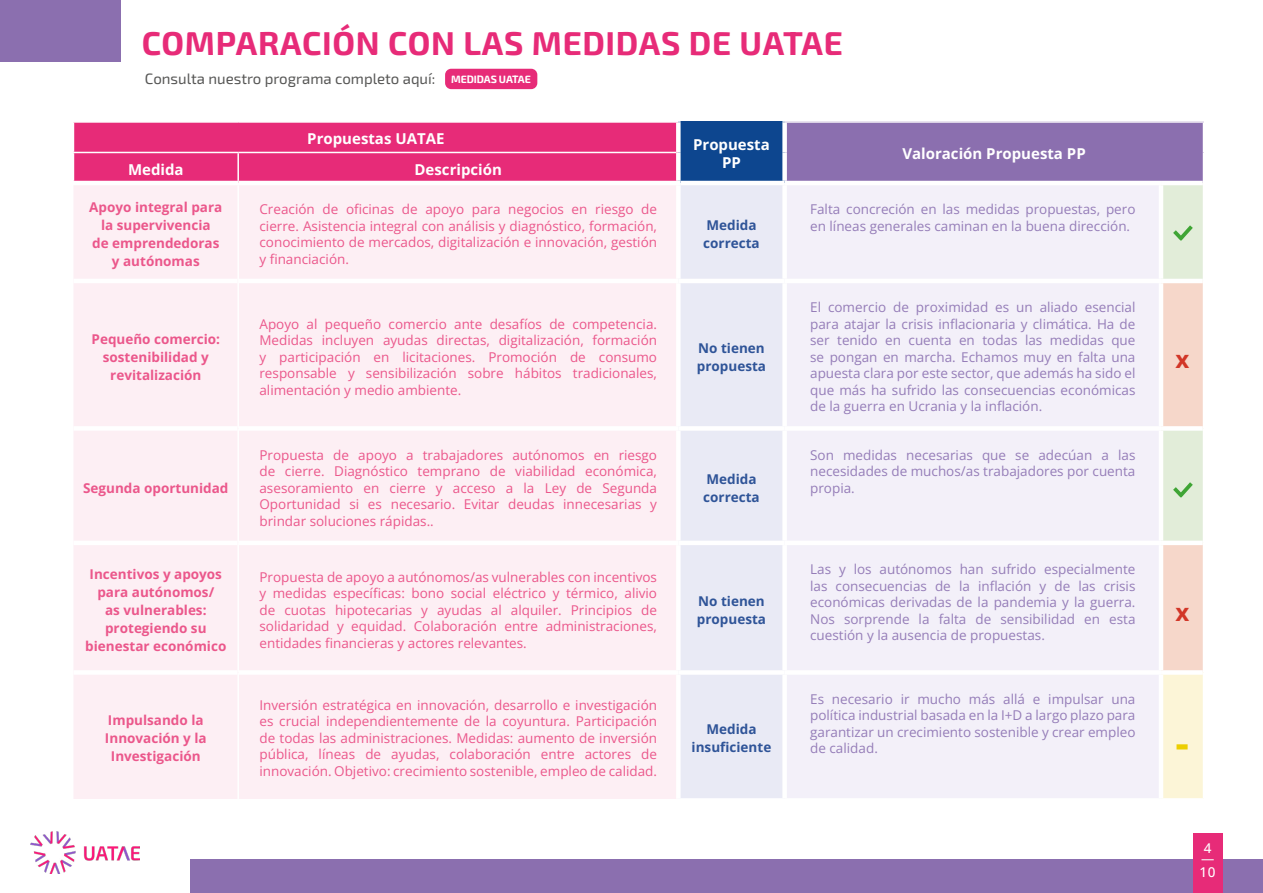
<style>
.page{position:relative;width:1263px;height:893px;background:#fff}
.page>*{position:absolute;margin:0;border:0;box-sizing:border-box;transform-origin:0 0}
.t1{font:700 42px "Open Sans";color:#ecce00}
.t2{font:700 33px "Exo 2";letter-spacing:.02em;color:#e72b78}
.t3{font:700 24px "Open Sans";color:#d23627}
.t4{font:700 15px/18px "Open Sans";color:#fff;text-align:center}
.t5{font:15px "Exo 2";color:#575756}
.t6{font:13.5px/16.5px "Open Sans";color:#eb578b;text-align:justify}
.t7{font:13.5px/16.5px "Open Sans";color:#957db8;text-align:justify}
.t8{font:700 13.5px/18px "Open Sans";color:#eb578b;text-align:center}
.t9{font:700 13.5px/18px "Open Sans";color:#2f5498}
.t10{font:500 13.5px/24px "Open Sans";color:#fff;text-align:center}
.s1{font-weight:700;font-size:10.65px;color:#fff}
</style>
<div class="page">
<div style="left:190px;top:859px;width:1073px;height:34px;background:#8b6faf"></div>
<div style="left:1193px;top:833px;width:29px;height:60px;background:#e72b78"></div>
<svg style="left:1201px;top:859px;width:13px;height:1px"></svg>
<img style="left:30px;top:832px;width:110px;height:41px">
<div style="left:0;top:0;width:121px;height:61px;background:#8b6faf"></div>
<div style="left:678px;top:122px;width:107px;height:61px;background:#0d468f"></div>
<div style="left:785px;top:122px;width:418px;height:61px;background:#8b6faf"></div>
<div style="left:74px;top:185px;width:602px;height:614px;background:#fdeff4"></div>
<div style="left:681px;top:185px;width:101px;height:613px;background:#e9eaf5"></div>
<div style="left:787px;top:185px;width:372px;height:613px;background:#f3f0f9"></div>
<div style="left:1161px;top:672px;width:42px;height:127px;background:#fcf5d7"></div>
<hr style="left:73px;top:279px;width:164px;height:4px;background:#fff">
<hr style="left:239px;top:279px;width:439px;height:4px;background:#fff">
<div style="left:73px;top:426px;width:164px;height:5px;background:#fff"></div>
<div style="left:239px;top:426px;width:439px;height:5px;background:#fff"></div>
<hr style="left:73px;top:541px;width:164px;height:4px;background:#fff">
<hr style="left:239px;top:541px;width:439px;height:4px;background:#fff">
<div style="left:73px;top:670px;width:164px;height:5px;background:#fff"></div>
<div style="left:239px;top:670px;width:439px;height:5px;background:#fff"></div>
<hr style="left:237px;top:185px;width:2px;height:96px;background:#fff">
<hr style="left:237px;top:281px;width:2px;height:147px;background:#fff">
<hr style="left:237px;top:428px;width:2px;height:115px;background:#fff">
<hr style="left:237px;top:543px;width:2px;height:129px;background:#fff">
<hr style="left:237px;top:672px;width:2px;height:127px;background:#fff">
<hr style="left:681px;top:181px;width:104px;height:4px;background:#fff">
<hr style="left:678px;top:279px;width:107px;height:4px;background:#fff">
<div style="left:678px;top:426px;width:107px;height:5px;background:#fff"></div>
<hr style="left:678px;top:541px;width:107px;height:4px;background:#fff">
<div style="left:678px;top:670px;width:107px;height:5px;background:#fff"></div>
<hr style="left:782px;top:121px;width:379px;height:2px;background:#fff">
<hr style="left:1161px;top:121px;width:43px;height:2px;background:#fff">
<hr style="left:1161px;top:798px;width:43px;height:2px;background:#fff">
<div style="left:782px;top:123px;width:5px;height:29px;background:#fff"></div>
<div style="left:782px;top:152px;width:5px;height:29px;background:#fff"></div>
<hr style="left:785px;top:181px;width:376px;height:4px;background:#fff">
<hr style="left:1161px;top:181px;width:42px;height:4px;background:#fff">
<hr style="left:785px;top:279px;width:376px;height:4px;background:#fff">
<div style="left:785px;top:426px;width:376px;height:5px;background:#fff"></div>
<hr style="left:785px;top:541px;width:376px;height:4px;background:#fff">
<div style="left:785px;top:670px;width:376px;height:5px;background:#fff"></div>
<div style="left:1161px;top:670px;width:42px;height:5px;background:#fff"></div>
<hr style="left:1159px;top:675px;width:4px;height:123px;background:#fff">
<hr style="left:238px;top:121px;width:443px;height:2px;background:#fff">
<svg style="left:73px;top:122px;width:605px;height:59px;background:#e7317c"></svg>
<hr style="left:238px;top:152px;width:438px;height:1px;background:#fff">
<hr style="left:237px;top:153px;width:2px;height:28px;background:#fff">
<div style="left:676px;top:123px;width:5px;height:29px;background:#fff"></div>
<div style="left:676px;top:152px;width:5px;height:29px;background:#fff"></div>
<hr style="left:238px;top:181px;width:443px;height:4px;background:#fff">
<div style="left:445px;top:69px;width:92px;height:20px;background:#e72b78;border-radius:6px"></div>
<svg style="left:1161px;top:185px;width:42px;height:486px;background:#ede2d2"></svg>
<h2 class="t2" style="left:142px;top:21px;width:702px">COMPARACIÓN CON LAS MEDIDAS DE UATAE</h2>
<p class="t5" style="left:145px;top:68px;width:388px">Consulta nuestro programa completo aquí: <span class="s1">MEDIDAS UATAE</span></p>
<p class="t4" style="left:307px;top:129px;width:139px">Propuestas UATAE</p>
<p class="t4" style="left:693px;top:135px;width:78px">Propuesta<br>PP</p>
<p class="t4" style="left:902px;top:144px;width:185px">Valoración Propuesta PP</p>
<p class="t4" style="left:128px;top:160px;width:57px">Medida</p>
<p class="t4" style="left:414px;top:160px;width:89px">Descripción</p>
<p class="t8" style="left:89px;top:198px;width:135px">Apoyo integral para la supervivencia<br>de emprendedoras y autónomas</p>
<p class="t6" style="left:259px;top:201px;width:399px">Creación de oficinas de apoyo para negocios en riesgo de cierre. Asistencia integral con análisis y diagnóstico, formación, conocimiento de mercados, digitalización e innovación, gestión y financiación.</p>
<p class="t7" style="left:810px;top:201px;width:327px">Falta concreción en las medidas propuestas, pero en líneas generales caminan en la buena dirección.</p>
<p class="t9" style="left:703px;top:216px;width:58px">Medida correcta</p>
<p class="t8" style="left:92px;top:330px;width:130px">Pequeño comercio: sostenibilidad y revitalización</p>
<p class="t8" style="left:83px;top:479px;width:147px">Segunda oportunidad</p>
<p class="t6" style="left:259px;top:315px;width:399px">Apoyo al pequeño comercio ante desafíos de competencia.<br>Medidas incluyen ayudas directas, digitalización, formación y participación en licitaciones. Promoción de consumo responsable y sensibilización sobre hábitos tradicionales, alimentación y medio ambiente.</p>
<p class="t6" style="left:259px;top:446px;width:399px">Propuesta de apoyo a trabajadores autónomos en riesgo de cierre. Diagnóstico temprano de viabilidad económica, asesoramiento en cierre y acceso a la Ley de Segunda Oportunidad si es necesario. Evitar deudas innecesarias y brindar soluciones rápidas..</p>
<p class="t8" style="left:85px;top:565px;width:143px">Incentivos y apoyos para autónomos/<br>as vulnerables: protegiendo su bienestar económico</p>
<p class="t6" style="left:259px;top:568px;width:399px">Propuesta de apoyo a autónomos/as vulnerables con incentivos y medidas específicas: bono social eléctrico y térmico, alivio de cuotas hipotecarias y ayudas al alquiler. Principios de solidaridad y equidad. Colaboración entre administraciones, entidades financieras y actores relevantes.</p>
<p class="t8" style="left:105px;top:711px;width:103px">Impulsando la<br>Innovación y la<br>Investigación</p>
<p class="t6" style="left:259px;top:696px;width:399px">Inversión estratégica en innovación, desarrollo e investigación es crucial independientemente de la coyuntura. Participación de todas las administraciones. Medidas: aumento de inversión pública, líneas de ayudas, colaboración entre actores de innovación. Objetivo: crecimiento sostenible, empleo de calidad.</p>
<p class="t9" style="left:697px;top:339px;width:71px">No tienen propuesta</p>
<p class="t9" style="left:703px;top:470px;width:58px">Medida correcta</p>
<p class="t9" style="left:697px;top:592px;width:71px">No tienen propuesta</p>
<p class="t9" style="left:692px;top:720px;width:81px;text-align:center">Medida insuficiente</p>
<p class="t7" style="left:810px;top:299px;width:327px">El comercio de proximidad es un aliado esencial para atajar la crisis inflacionaria y climática. Ha de ser tenido en cuenta en todas las medidas que se pongan en marcha. Echamos muy en falta una apuesta clara por este sector, que además ha sido el que más ha sufrido las consecuencias económicas de la guerra en Ucrania y la inflación.</p>
<p class="t7" style="left:810px;top:446px;width:327px">Son medidas necesarias que se adecúan a las necesidades de muchos/as trabajadores por cuenta propia.</p>
<p class="t7" style="left:810px;top:561px;width:327px">Las y los autónomos han sufrido especialmente las consecuencias de la inflación y de las crisis económicas derivadas de la pandemia y la guerra.<br>Nos sorprende la falta de sensibilidad en esta cuestión y la ausencia de propuestas.</p>
<p class="t7" style="left:810px;top:690px;width:327px">Es necesario ir mucho más allá e impulsar una política industrial basada en la I+D a largo plazo para garantizar un crecimiento sostenible y crear empleo de calidad.</p>
<h3 class="t3" style="left:1175px;top:342px;width:15px">x</h3>
<h3 class="t3" style="left:1175px;top:595px;width:15px">x</h3>
<h1 class="t1" style="left:1175px;top:714px;width:15px">-</h1>
<p class="t10" style="left:1199px;top:836px;width:17px">4<br>10</p>
</div>
